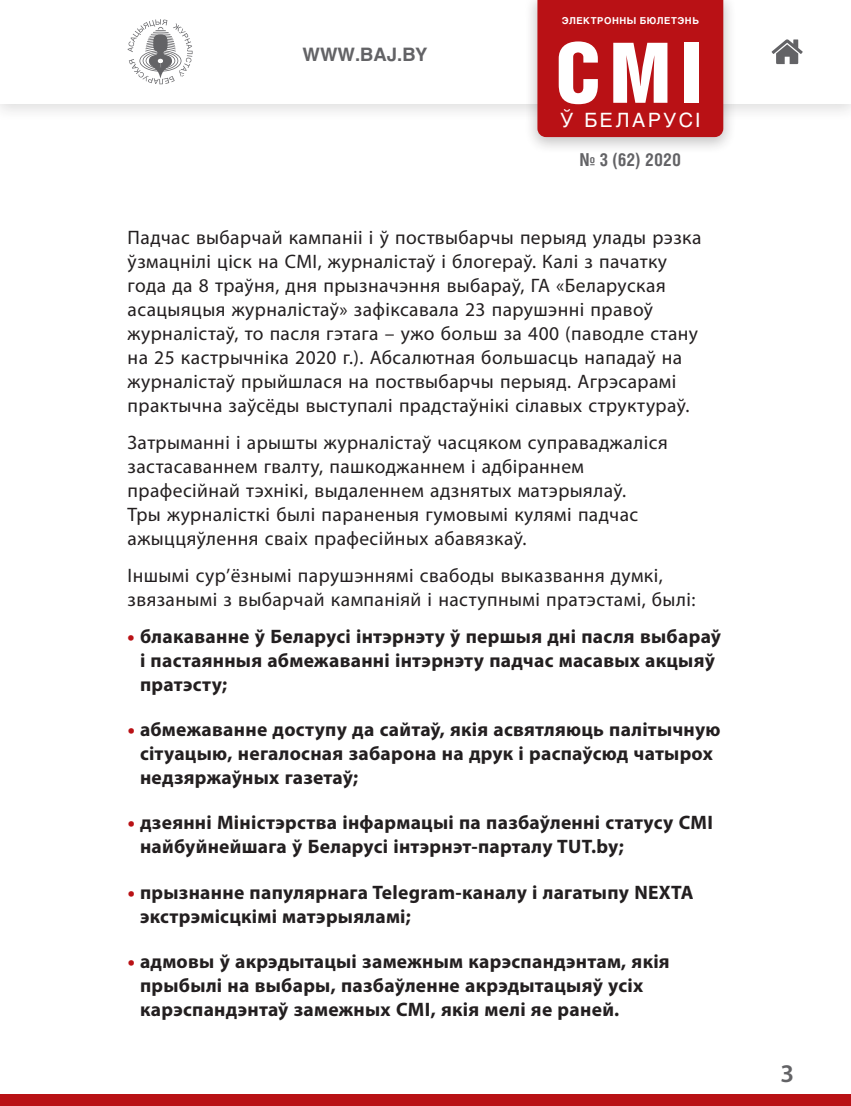
<style>
.page{position:relative;width:851px;height:1106px;background:#fff}
.page>*{position:absolute;margin:0;border:0;box-sizing:border-box;transform-origin:0 0}
.t1{font:83.55px "Helios Cond Black C";color:#fff}
.t2{font:600 25.5px "Myriad Pro";color:#636366}
.t3{font:19.5px/24px "Myriad Pro";letter-spacing:.02em;color:#231f20}
.t4{font:700 19.5px/24px "Myriad Pro";letter-spacing:.015em;color:#231f20}
.t5{font:19.5px "Helios C";letter-spacing:.13em;color:#fff}
.t6{font:700 18.3px "Helios C";color:#636366}
.t7{font:700 17.85px "Helios Cond C";color:#636366}
.t8{font:700 9.45px "Helios C";letter-spacing:.06em;color:#fff}
.s1{font-weight:900;color:#b91115}
</style>
<div class="page">
<div style="left:0;top:1094px;width:850px;height:12px;background:#b91115"></div>
<div style="left:0;top:0;width:850px;height:122px;background:#231f20;opacity:.15"></div>
<div style="left:0;top:0;width:850px;height:103px;background:#fff"></div>
<svg style="left:128px;top:19px;width:64px;height:65px"></svg>
<svg style="left:771px;top:39px;width:31px;height:25px"></svg>
<div style="left:523px;top:0;width:213px;height:155px;background:#231f20;opacity:.25"></div>
<div style="left:537px;top:0;width:186px;height:137px;background:#b91115"></div>
<p class="t6" style="left:302px;top:44px;width:126px">WWW.BAJ.BY</p>
<p class="t8" style="left:561px;top:15px;width:139px">ЭЛЕКТРОННЫ БЮЛЕТЭНЬ</p>
<h1 class="t1" style="left:555px;top:25px;width:149px">СМІ</h1>
<p class="t5" style="left:560px;top:109px;width:141px">Ў БЕЛАРУСІ</p>
<p class="t7" style="left:579px;top:149px;width:103px">№ 3 (62) 2020</p>
<p class="t3" style="left:128px;top:225px;width:575px">Падчас выбарчай кампаніі і ў поствыбарчы перыяд улады рэзка ўзмацнілі ціск на СМІ, журналістаў і блогераў. Калі з пачатку года да 8 траўня, дня прызначэння выбараў, ГА «Беларуская асацыяцыя журналістаў» зафіксавала 23 парушэнні правоў журналістаў, то пасля гэтага – ужо больш за 400 (паводле стану на 25 кастрычніка 2020 г.). Абсалютная большасць нападаў на журналістаў прыйшлася на поствыбарчы перыяд. Агрэсарамі практычна заўсёды выступалі прадстаўнікі сілавых структураў.</p>
<p class="t3" style="left:128px;top:430px;width:541px">Затрыманні і арышты журналістаў часцяком суправаджаліся застасаваннем гвалту, пашкоджаннем і адбіраннем прафесійнай тэхнікі, выдаленнем адзнятых матэрыялаў.<br>Тры журналісткі былі параненыя гумовымі кулямі падчас ажыццяўлення сваіх прафесійных абавязкаў.</p>
<p class="t3" style="left:128px;top:563px;width:569px">Іншымі сур’ёзнымі парушэннямі свабоды выказвання думкі, звязанымі з выбарчай кампаніяй і наступнымі пратэстамі, былі:</p>
<p class="t4" style="left:140px;top:623px;width:582px;text-indent:-12px"><span class="s1">•</span> блакаванне ў Беларусі інтэрнэту ў першыя дні пасля выбараў і пастаянныя абмежаванні інтэрнэту падчас масавых акцыяў пратэсту;</p>
<p class="t4" style="left:140px;top:717px;width:582px;text-indent:-12px"><span class="s1">•</span> абмежаванне доступу да сайтаў, якія асвятляюць палітычную сітуацыю, негалосная забарона на друк і распаўсюд чатырох недзяржаўных газетаў;</p>
<p class="t4" style="left:140px;top:810px;width:574px;text-indent:-12px"><span class="s1">•</span> дзеянні Міністэрства інфармацыі па пазбаўленні статусу СМІ найбуйнейшага ў Беларусі інтэрнэт-парталу TUT.by;</p>
<p class="t4" style="left:140px;top:879px;width:555px;text-indent:-12px"><span class="s1">•</span> прызнанне папулярнага Telegram-каналу і лагатыпу NEXTA экстрэмісцкімі матэрыяламі;</p>
<p class="t4" style="left:140px;top:948px;width:531px;text-indent:-12px"><span class="s1">•</span> адмовы ў акрэдытацыі замежным карэспандэнтам, якія прыбылі на выбары, пазбаўленне акрэдытацыяў усіх карэспандэнтаў замежных СМІ, якія мелі яе раней.</p>
<h2 class="t2" style="left:780px;top:1057px;width:15px">3</h2>
</div>
